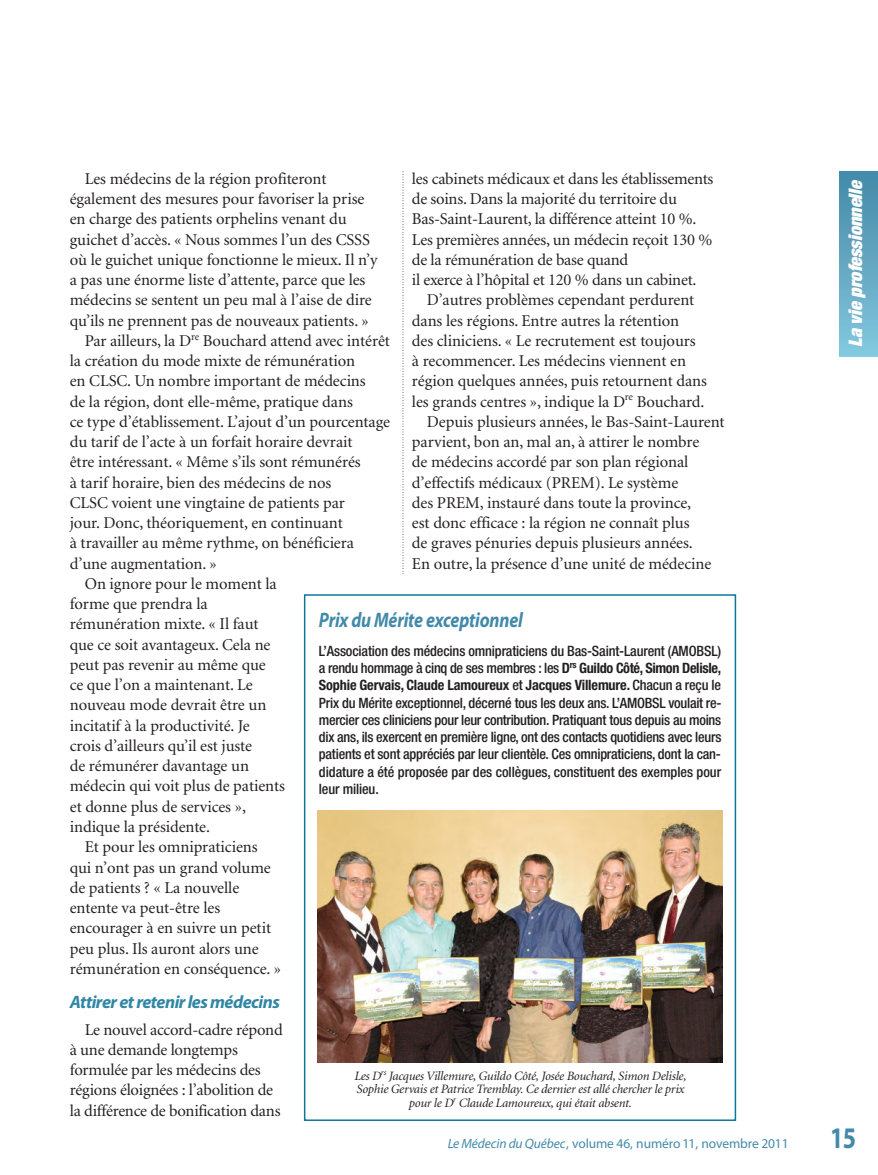
<style>
.page{position:relative;width:878px;height:1175px;background:#fff}
.page>*{position:absolute;margin:0;border:0;box-sizing:border-box;transform-origin:0 0}
.t1{font:700 30px "Myriad Pro";color:#428aa9;scale:.8 1}
.t2{font:italic 700 21px "Myriad Pro";letter-spacing:-.01em;color:#428aa9;scale:.85 1}
.t3{font:italic 900 expanded 18.75px "Helvetica Neue";color:#fff}
.t4{font:italic 700 18px "Myriad Pro";letter-spacing:-.03em;color:#3086a5}
.t5{font:16.5px/20.2px "Minion";letter-spacing:-.005em;color:#231f20}
.t6{font:500 condensed 14.25px/17.2px "Helvetica Neue";letter-spacing:-.005em;color:#231f20;text-align:justify}
.t7{font:13.5px "Myriad Pro";letter-spacing:-.01em;color:#428aa9}
.t8{font:italic 12.75px/13.5px "Minion";letter-spacing:-.015em;color:#231f20;text-align:center}
.s1{font-weight:700}
.s2{font-style:italic}
</style>
<div class="page">
<svg style="left:402px;top:172px;width:1px;height:402px"></svg>
<div style="left:839px;top:172px;width:39px;height:184px;background:linear-gradient(to bottom,#4589a8,#83c7de)"></div>
<div style="left:304px;top:594px;width:432px;height:526px;border:2px solid #0b789a"></div>
<img style="left:317px;top:810px;width:405px;height:252px">
<p class="t5" style="left:412px;top:170px;width:303px">les cabinets médicaux et dans les établissements de soins. Dans la majorité du territoire du Bas-Saint-Laurent, la différence atteint 10 %.<br>Les premières années, un médecin reçoit 130 % de la rémunération de base quand<br>il exerce à l’hôpital et 120 % dans un cabinet.</p>
<p class="t5" style="left:427px;top:291px;width:269px">D’autres problèmes cependant perdurent</p>
<p class="t5" style="left:412px;top:311px;width:269px">dans les régions. Entre autres la rétention</p>
<p class="t5" style="left:412px;top:332px;width:285px">des cliniciens. « Le recrutement est toujours</p>
<p class="t5" style="left:412px;top:352px;width:275px">à recommencer. Les médecins viennent en</p>
<p class="t5" style="left:412px;top:372px;width:296px">région quelques années, puis retournent dans</p>
<p class="t5" style="left:412px;top:392px;width:294px">les grands centres », indique la D<sup>re</sup> Bouchard.</p>
<p class="t5" style="left:427px;top:413px;width:299px">Depuis plusieurs années, le Bas-Saint-Laurent</p>
<p class="t5" style="left:412px;top:433px;width:289px">parvient, bon an, mal an, à attirer le nombre</p>
<p class="t5" style="left:412px;top:453px;width:278px">de médecins accordé par son plan régional</p>
<p class="t5" style="left:412px;top:473px;width:268px">d’effectifs médicaux (PREM). Le système</p>
<p class="t5" style="left:412px;top:494px;width:281px">des PREM, instauré dans toute la province,</p>
<p class="t5" style="left:412px;top:514px;width:279px">est donc efficace : la région ne connaît plus</p>
<p class="t5" style="left:412px;top:534px;width:282px">de graves pénuries depuis plusieurs années.</p>
<p class="t5" style="left:412px;top:554px;width:301px">En outre, la présence d’une unité de médecine</p>
<p class="t5" style="left:85px;top:170px;width:243px">Les médecins de la région profiteront</p>
<p class="t5" style="left:70px;top:190px;width:296px">également des mesures pour favoriser la prise</p>
<p class="t5" style="left:70px;top:210px;width:278px">en charge des patients orphelins venant du</p>
<p class="t5" style="left:70px;top:230px;width:301px">guichet d’accès. « Nous sommes l’un des CSSS</p>
<p class="t5" style="left:70px;top:251px;width:309px">où le guichet unique fonctionne le mieux. Il n’y</p>
<p class="t5" style="left:70px;top:271px;width:297px">a pas une énorme liste d’attente, parce que les</p>
<p class="t5" style="left:70px;top:291px;width:303px">médecins se sentent un peu mal à l’aise de dire</p>
<p class="t5" style="left:70px;top:311px;width:300px">qu’ils ne prennent pas de nouveaux patients. »</p>
<p class="t5" style="left:85px;top:332px;width:307px">Par ailleurs, la D<sup>re</sup> Bouchard attend avec intérêt</p>
<p class="t5" style="left:70px;top:352px;width:287px">la création du mode mixte de rémunération</p>
<p class="t5" style="left:70px;top:372px;width:297px">en CLSC. Un nombre important de médecins</p>
<p class="t5" style="left:70px;top:392px;width:284px">de la région, dont elle-même, pratique dans</p>
<p class="t5" style="left:70px;top:413px;width:322px">ce type d’établissement. L’ajout d’un pourcentage</p>
<p class="t5" style="left:70px;top:433px;width:284px">du tarif de l’acte à un forfait horaire devrait</p>
<p class="t5" style="left:70px;top:453px;width:292px">être intéressant. « Même s’ils sont rémunérés</p>
<p class="t5" style="left:70px;top:473px;width:263px">à tarif horaire, bien des médecins de nos</p>
<p class="t5" style="left:70px;top:494px;width:276px">CLSC voient une vingtaine de patients par</p>
<p class="t5" style="left:70px;top:514px;width:274px">jour. Donc, théoriquement, en continuant</p>
<p class="t5" style="left:70px;top:534px;width:286px">à travailler au même rythme, on bénéficiera</p>
<p class="t5" style="left:70px;top:554px;width:148px">d’une augmentation. »</p>
<p class="t5" style="left:85px;top:575px;width:193px">On ignore pour le moment la</p>
<p class="t5" style="left:70px;top:595px;width:139px">forme que prendra la</p>
<p class="t5" style="left:70px;top:615px;width:190px">rémunération mixte. « Il faut</p>
<p class="t5" style="left:70px;top:635px;width:202px">que ce soit avantageux. Cela ne</p>
<p class="t5" style="left:70px;top:656px;width:198px">peut pas revenir au même que</p>
<p class="t5" style="left:70px;top:676px;width:184px">ce que l’on a maintenant. Le</p>
<p class="t5" style="left:70px;top:696px;width:198px">nouveau mode devrait être un</p>
<p class="t5" style="left:70px;top:716px;width:181px">incitatif à la productivité. Je</p>
<p class="t5" style="left:70px;top:737px;width:184px">crois d’ailleurs qu’il est juste</p>
<p class="t5" style="left:70px;top:757px;width:181px">de rémunérer davantage un</p>
<p class="t5" style="left:70px;top:777px;width:217px">médecin qui voit plus de patients</p>
<p class="t5" style="left:70px;top:797px;width:178px">et donne plus de services »,</p>
<p class="t5" style="left:70px;top:818px;width:142px">indique la présidente.</p>
<p class="t5" style="left:85px;top:838px;width:174px">Et pour les omnipraticiens</p>
<p class="t5" style="left:70px;top:858px;width:202px">qui n’ont pas un grand volume</p>
<p class="t5" style="left:70px;top:878px;width:171px">de patients ? « La nouvelle</p>
<p class="t5" style="left:70px;top:899px;width:152px">entente va peut-être les</p>
<p class="t5" style="left:70px;top:919px;width:203px">encourager à en suivre un petit</p>
<p class="t5" style="left:70px;top:939px;width:190px">peu plus. Ils auront alors une</p>
<p class="t5" style="left:70px;top:959px;width:213px">rémunération en conséquence. »</p>
<p class="t4" style="left:70px;top:994px;width:211px">Attirer et retenir les médecins</p>
<p class="t5" style="left:70px;top:1020px;width:214px;text-indent:15px">Le nouvel accord-cadre répond à une demande longtemps formulée par les médecins des régions éloignées : l’abolition de la différence de bonification dans</p>
<p class="t2" style="left:319px;top:612px;width:241px">Prix du Mérite exceptionnel</p>
<p class="t6" style="left:319px;top:643px;width:404px">L’Association des médecins omnipraticiens du Bas-Saint-Laurent (AMOBSL) a rendu hommage à cinq de ses membres : les <span class="s1">D</span><sup>rs</sup> <span class="s1">Guildo Côté, Simon Delisle, Sophie Gervais, Claude Lamoureux</span> et <span class="s1">Jacques Villemure.</span> Chacun a reçu le Prix du Mérite exceptionnel, décerné tous les deux ans. L’AMOBSL voulait re&shy;mercier ces cliniciens pour leur contribution. Pratiquant tous depuis au moins dix ans, ils exercent en première ligne, ont des contacts quotidiens avec leurs patients et sont appréciés par leur clientèle. Ces omnipraticiens, dont la can&shy;didature a été proposée par des collègues, constituent des exemples pour leur milieu.</p>
<p class="t8" style="left:354px;top:1069px;width:333px">Les D<sup>rs</sup> Jacques Villemure, Guildo Côté, Josée Bouchard, Simon Delisle,<br>Sophie Gervais et Patrice Tremblay. Ce dernier est allé chercher le prix pour le D<sup>r</sup> Claude Lamoureux, qui était absent.</p>
<p class="t3" style="left:848px;top:347px;width:169px;rotate:-90deg">La vie professionnelle</p>
<p class="t7" style="left:447px;top:1138px;width:342px"><span class="s2">Le Médecin du Québec</span>, volume 46, numéro 11, novembre 2011</p>
<h1 class="t1" style="left:830px;top:1126px;width:34px">15</h1>
</div>
